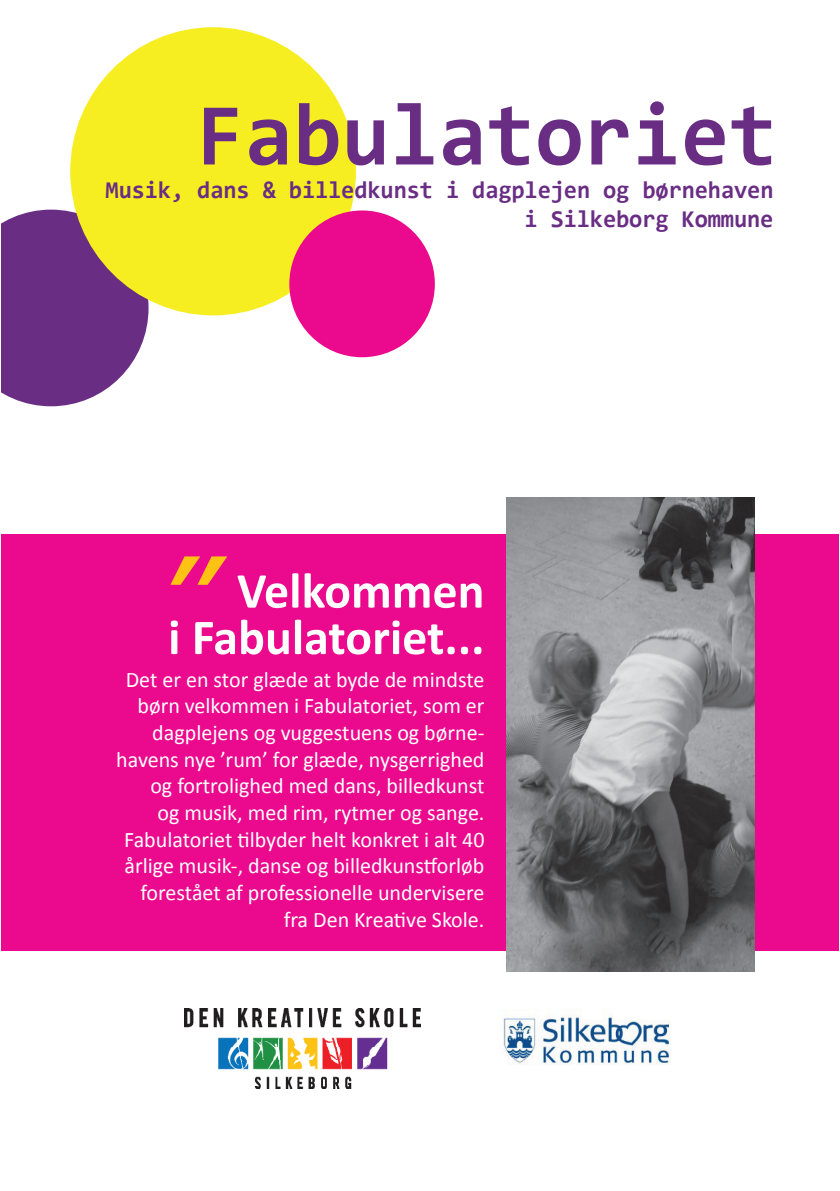
<style>
.page{position:relative;width:840px;height:1191px;background:#fff}
.page>*{position:absolute;margin:0;border:0;box-sizing:border-box;transform-origin:0 0}
.t1{font:145.4px "MS Gothic";color:#fec215}
.t2{font:700 88.8px "Consolas";color:#692e84}
.t3{font:700 50.4px/46.4px "Calibri";color:#fff;text-align:right}
.t4{font:700 24.2px/29px "Consolas";letter-spacing:-.005em;color:#692e84;text-align:right}
.t5{font:22.2px/26.6px "Calibri";color:#fff;text-align:right}
</style>
<div class="page">
<div style="left:1px;top:534px;width:837px;height:417px;background:#eb098d"></div>
<svg style="left:1px;top:210px;width:147px;height:196px"></svg>
<div style="left:70px;top:27px;width:286px;height:288px;background:#f7ee21;border-radius:50%"></div>
<div style="left:289px;top:210px;width:145px;height:147px;background:#eb098d;border-radius:50%"></div>
<img style="left:506px;top:498px;width:248px;height:473px">
<img style="left:503px;top:1016px;width:167px;height:49px">
<img style="left:185px;top:1008px;width:235px;height:80px">
<h2 class="t2" style="left:196px;top:80px;width:582px">Fabulatoriet</h2>
<p class="t4" style="left:105px;top:174px;width:669px">Musik, dans &amp; billedkunst i dagplejen og børnehaven i Silkeborg Kommune</p>
<h1 class="t1" style="left:163px;top:549px;width:73px">"</h1>
<h3 class="t3" style="left:168px;top:565px;width:318px">Velkommen<br>i Fabulatoriet...</h3>
<p class="t5" style="left:116px;top:665px;width:369px">Det er en stor glæde at byde de mindste børn velkommen i Fabulatoriet, som er dagplejens og vuggestuens og børne&shy;havens nye ’rum’ for glæde, nysgerrighed og fortrolighed med dans, billedkunst<br>og musik, med rim, rytmer og sange.<br>Fabulatoriet tilbyder helt konkret i alt 40 årlige musik-, danse og billedkunstforløb forestået af professionelle undervisere fra Den Kreative Skole.</p>
</div>
